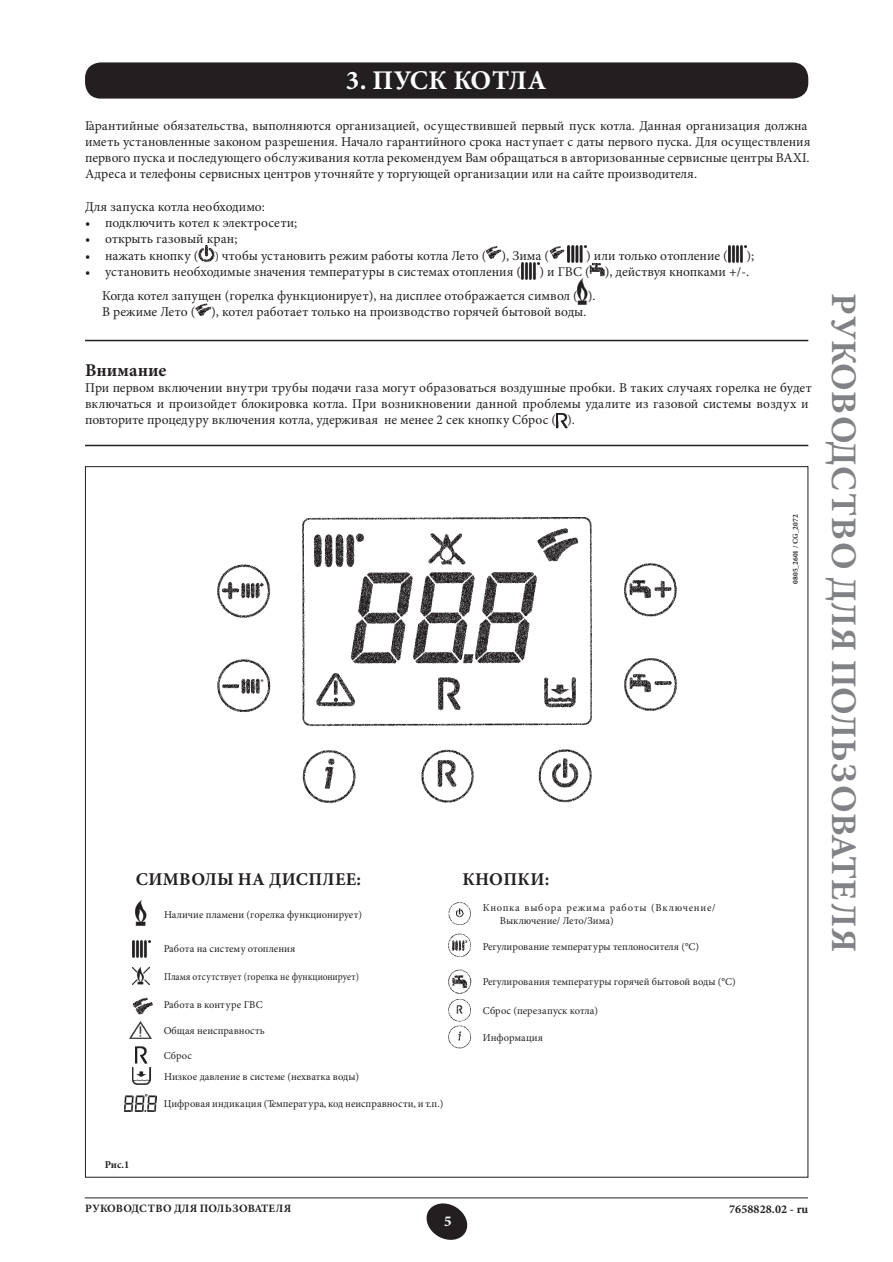
<style>
.page{position:relative;width:893px;height:1262px;background:#fff}
.page>*{position:absolute;margin:0;border:0;box-sizing:border-box;transform-origin:0 0}
.t1{font:700 36px "Minion Pro";letter-spacing:.02em;color:#808285}
.t2{font:700 27px "Minion Pro";letter-spacing:.02em;color:#fff}
.t3{font:700 18px "Minion Pro";letter-spacing:.02em;color:#231f20}
.t4{font:700 18px "Minion Pro";color:#231f20}
.t5{font:700 15px "Minion Pro";color:#fff}
.t6{font:13.5px/16.2px "Minion Pro";color:#231f20}
.t7{font:700 12px "Minion Pro";letter-spacing:.01em;color:#231f20}
.t8{font:700 11.25px "Minion Pro";letter-spacing:.02em;color:#231f20}
.t9{font:10.5px "Minion Pro";color:#231f20}
.t10{font:10.5px/12.6px "Minion Pro";letter-spacing:.07em;color:#231f20}
.t11{font:10.5px "Minion Pro";color:#231f20;scale:.9 1}
.t12{font:700 10.5px "Minion Pro";color:#231f20}
.t13{font:700 7.5px "Minion Pro";color:#231f20}
.s1{font-size:12px}
</style>
<div class="page">
<svg style="left:426px;top:1203px;width:41px;height:36px"></svg>
<hr style="left:85px;top:1197px;width:723px;height:1px;background:#231f20">
<hr style="left:85px;top:340px;width:723px;height:1px;background:#231f20">
<hr style="left:85px;top:445px;width:723px;height:1px;background:#231f20">
<img style="left:199px;top:246px;width:16px;height:17px">
<img style="left:486px;top:247px;width:15px;height:12px">
<img style="left:549px;top:247px;width:16px;height:12px">
<img style="left:568px;top:246px;width:18px;height:17px">
<img style="left:728px;top:246px;width:18px;height:17px">
<img style="left:521px;top:262px;width:18px;height:17px">
<img style="left:589px;top:263px;width:15px;height:13px">
<img style="left:577px;top:279px;width:11px;height:25px">
<img style="left:196px;top:303px;width:15px;height:13px">
<img style="left:556px;top:413px;width:11px;height:15px">
<div style="left:86px;top:63px;width:721px;height:35px;background:#231f20;border-radius:15px"></div>
<div style="left:85px;top:62px;width:723px;height:37px;border:2px solid #231f20;border-radius:15px"></div>
<img style="left:124px;top:1094px;width:33px;height:17px">
<img style="left:132px;top:940px;width:18px;height:17px">
<img style="left:136px;top:900px;width:10px;height:25px">
<img style="left:133px;top:968px;width:17px;height:17px">
<img style="left:130px;top:1021px;width:21px;height:17px">
<img style="left:132px;top:1067px;width:19px;height:17px">
<img style="left:135px;top:1046px;width:12px;height:17px">
<img style="left:448px;top:902px;width:23px;height:23px">
<img style="left:448px;top:934px;width:23px;height:23px">
<img style="left:448px;top:999px;width:23px;height:22px">
<img style="left:448px;top:1025px;width:23px;height:23px">
<img style="left:133px;top:997px;width:20px;height:17px">
<img style="left:448px;top:969px;width:24px;height:24px">
<img style="left:217px;top:517px;width:460px;height:287px">
<h2 class="t2" style="left:346px;top:70px;width:202px">3. ПУСК КОТЛА</h2>
<p class="t6" style="left:85px;top:118px;width:726px">Гарантийные обязательства, выполняются организацией, осуществившей первый пуск котла. Данная организация должна иметь установленные законом разрешения. Начало гарантийного срока наступает с даты первого пуска. Для осуществления первого пуска и последующего обслуживания котла рекомендуем Вам обращаться в авторизованные сервисные центры BAXI.<br>Адреса и телефоны сервисных центров уточняйте у торгующей организации или на сайте производителя.</p>
<p class="t6" style="left:85px;top:199px;width:181px">Для запуска котла необходимо:</p>
<p class="t6" style="left:85px;top:216px;width:214px">• подключить котел к электросети;</p>
<p class="t6" style="left:85px;top:232px;width:154px">• открыть газовый кран;</p>
<p class="t6" style="left:85px;top:248px;width:465px">• нажать кнопку ( <span class="s1">)</span> чтобы установить режим работы котла Лето ( ), Зима (</p>
<p class="t6" style="left:586px;top:248px;width:143px">) или только отопление (</p>
<p class="t6" style="left:746px;top:248px;width:9px">);</p>
<p class="t6" style="left:85px;top:265px;width:437px">• установить необходимые значения температуры в системах отопления (</p>
<p class="t6" style="left:102px;top:261px;width:648px;line-height:24px;text-indent:437px">) и ГВС ( ), действуя кнопками +/-.<br>Когда котел запущен (горелка функционирует), на дисплее отображается символ ( ).</p>
<p class="t6" style="left:102px;top:305px;width:486px">В режиме Лето ( ), котел работает только на производство горячей бытовой воды.</p>
<h3 class="t4" style="left:85px;top:362px;width:83px">Внимание</h3>
<p class="t6" style="left:85px;top:381px;width:728px">При первом включении внутри трубы подачи газа могут образоваться воздушные пробки. В таких случаях горелка не будет включаться и произойдет блокировка котла. При возникновении данной проблемы удалите из газовой системы воздух и повторите процедуру включения котла, удерживая не менее 2 сек кнопку Сброс ( ).</p>
<p class="t13" style="left:792px;top:583px;width:70px;rotate:-90deg">0805_2601 / CG_2072</p>
<h3 class="t3" style="left:136px;top:871px;width:227px">СИМВОЛЫ НА ДИСПЛЕЕ:</h3>
<p class="t9" style="left:164px;top:910px;width:199px">Наличие пламени (горелка функционирует)</p>
<p class="t9" style="left:164px;top:944px;width:133px">Работа на систему отопления</p>
<p class="t11" style="left:164px;top:972px;width:218px">Пламя отсутствует (горелка не функционирует)</p>
<p class="t9" style="left:164px;top:1000px;width:100px">Работа в контуре ГВС</p>
<p class="t9" style="left:164px;top:1026px;width:102px">Общая неисправность</p>
<p class="t9" style="left:164px;top:1072px;width:197px">Низкое давление в системе (нехватка воды)</p>
<p class="t9" style="left:164px;top:1098px;width:281px">Цифровая индикация (Температура, код неисправности, и т.п.)</p>
<p class="t9" style="left:164px;top:1051px;width:30px">Сброс</p>
<h3 class="t3" style="left:462px;top:871px;width:88px">КНОПКИ:</h3>
<p class="t10" style="left:500px;top:902px;width:217px;text-indent:-17px">Кнопка выбора режима работы (Включение/<br>Выключение/ Лето/Зима)</p>
<p class="t9" style="left:483px;top:942px;width:218px">Регулирование температуры теплоносителя (°С)</p>
<p class="t9" style="left:483px;top:977px;width:254px">Регулирования температуры горячей бытовой воды (°С)</p>
<p class="t9" style="left:483px;top:1006px;width:117px">Сброс (перезапуск котла)</p>
<p class="t9" style="left:483px;top:1033px;width:62px">Информация</p>
<h1 class="t1" style="left:858px;top:292px;width:661px;rotate:90deg">РУКОВОДСТВО ДЛЯ ПОЛЬЗОВАТЕЛЯ</h1>
<p class="t12" style="left:105px;top:1159px;width:26px">Рис.1</p>
<p class="t8" style="left:85px;top:1203px;width:207px">РУКОВОДСТВО ДЛЯ ПОЛЬЗОВАТЕЛЯ</p>
<p class="t7" style="left:729px;top:1203px;width:81px">7658828.02 - ru</p>
<p class="t5" style="left:444px;top:1214px;width:9px">5</p>
</div>
